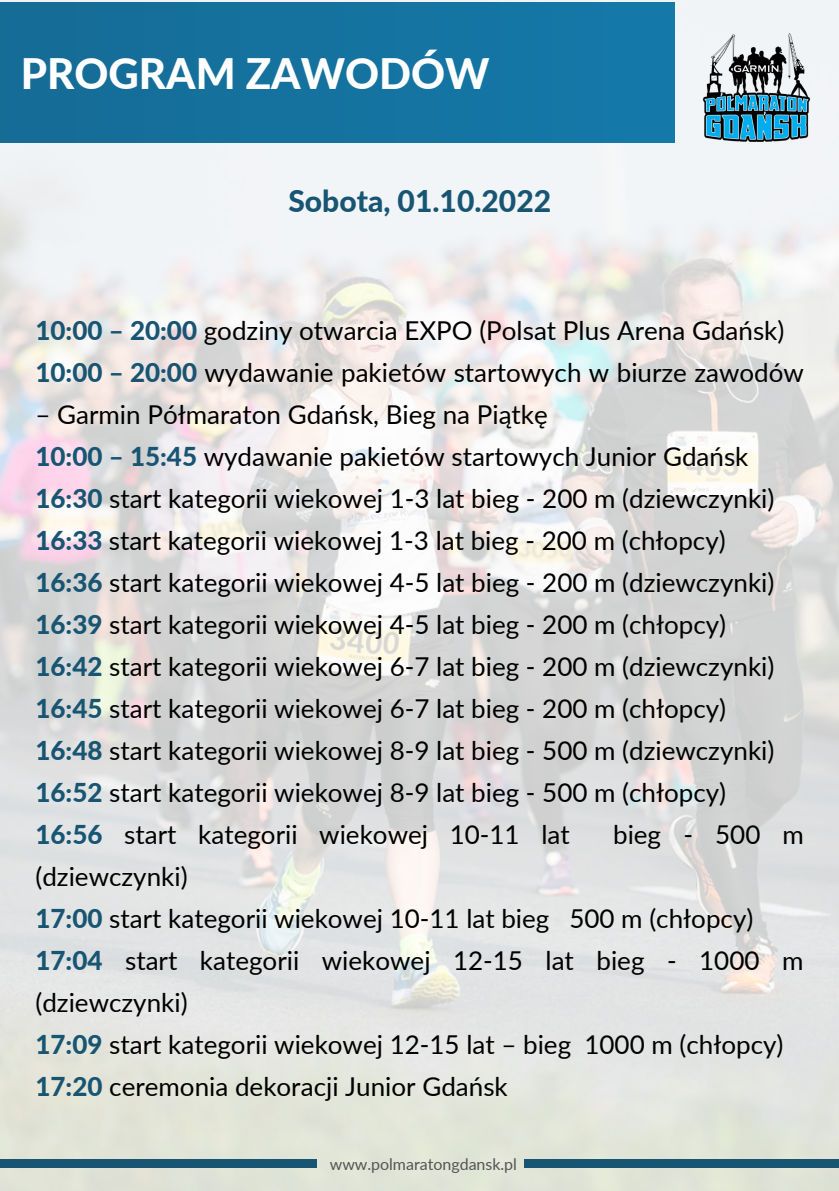
<style>
.page{position:relative;width:839px;height:1191px;background:#fff}
.page>*{position:absolute;margin:0;border:0;box-sizing:border-box;transform-origin:0 0}
.t1{font:800 42px "Lato";color:#fff}
.t2{font:800 30px "Lato";color:#185572}
.t3{font:26px/42px "Lato";color:#000}
.t4{font:16px "Lato";color:#545454}
.s1{font-weight:800;color:#185572}
</style>
<div class="page">
<img style="left:0;top:0;width:838px;height:1191px">
<div style="left:0;top:3px;width:674px;height:139px;background:#1572a0"></div>
<div style="left:524px;top:1159px;width:314px;height:9px;background:#185572"></div>
<div style="left:0;top:1159px;width:317px;height:9px;background:#185572"></div>
<img style="left:675px;top:3px;width:160px;height:139px">
<h1 class="t1" style="left:21px;top:47px;width:470px">PROGRAM ZAWODÓW</h1>
<p class="t2" style="left:288px;top:183px;width:264px">Sobota, 01.10.2022</p>
<p class="t3" style="left:35px;top:309px;width:770px"><span class="s1">10:00 – 20:00</span> godziny otwarcia EXPO (Polsat Plus Arena Gdańsk)<br><span class="s1">10:00 – 20:00</span> wydawanie pakietów startowych w biurze zawodów</p>
<p class="t3" style="left:35px;top:393px;width:740px">– Garmin Półmaraton Gdańsk, Bieg na Piątkę<br><span class="s1">10:00 – 15:45</span> wydawanie pakietów startowych Junior Gdańsk <span class="s1">16:30</span> start kategorii wiekowej 1-3 lat bieg - 200 m (dziewczynki)<br><span class="s1">16:33</span> start kategorii wiekowej 1-3 lat bieg - 200 m (chłopcy)<br><span class="s1">16:36</span> start kategorii wiekowej 4-5 lat bieg - 200 m (dziewczynki)<br><span class="s1">16:39</span> start kategorii wiekowej 4-5 lat bieg - 200 m (chłopcy)<br><span class="s1">16:42</span> start kategorii wiekowej 6-7 lat bieg - 200 m (dziewczynki)<br><span class="s1">16:45</span> start kategorii wiekowej 6-7 lat bieg - 200 m (chłopcy)<br><span class="s1">16:48</span> start kategorii wiekowej 8-9 lat bieg - 500 m (dziewczynki)<br><span class="s1">16:52</span> start kategorii wiekowej 8-9 lat bieg - 500 m (chłopcy)<br><span class="s1">16:56</span> start kategorii wiekowej 10-11 lat</p>
<p class="t3" style="left:613px;top:813px;width:192px">bieg - 500 m</p>
<p class="t3" style="left:35px;top:855px;width:769px">(dziewczynki)<br><span class="s1">17:00</span> start kategorii wiekowej 10-11 lat bieg 500 m (chłopcy)<br><span class="s1">17:04</span> start kategorii wiekowej 12-15 lat bieg - 1000 m (dziewczynki)<br><span class="s1">17:09</span> start kategorii wiekowej 12-15 lat – bieg 1000 m (chłopcy)<br><span class="s1">17:20</span> ceremonia dekoracji Junior Gdańsk</p>
<p class="t4" style="left:330px;top:1154px;width:189px">www.polmaratongdansk.pl</p>
</div>
